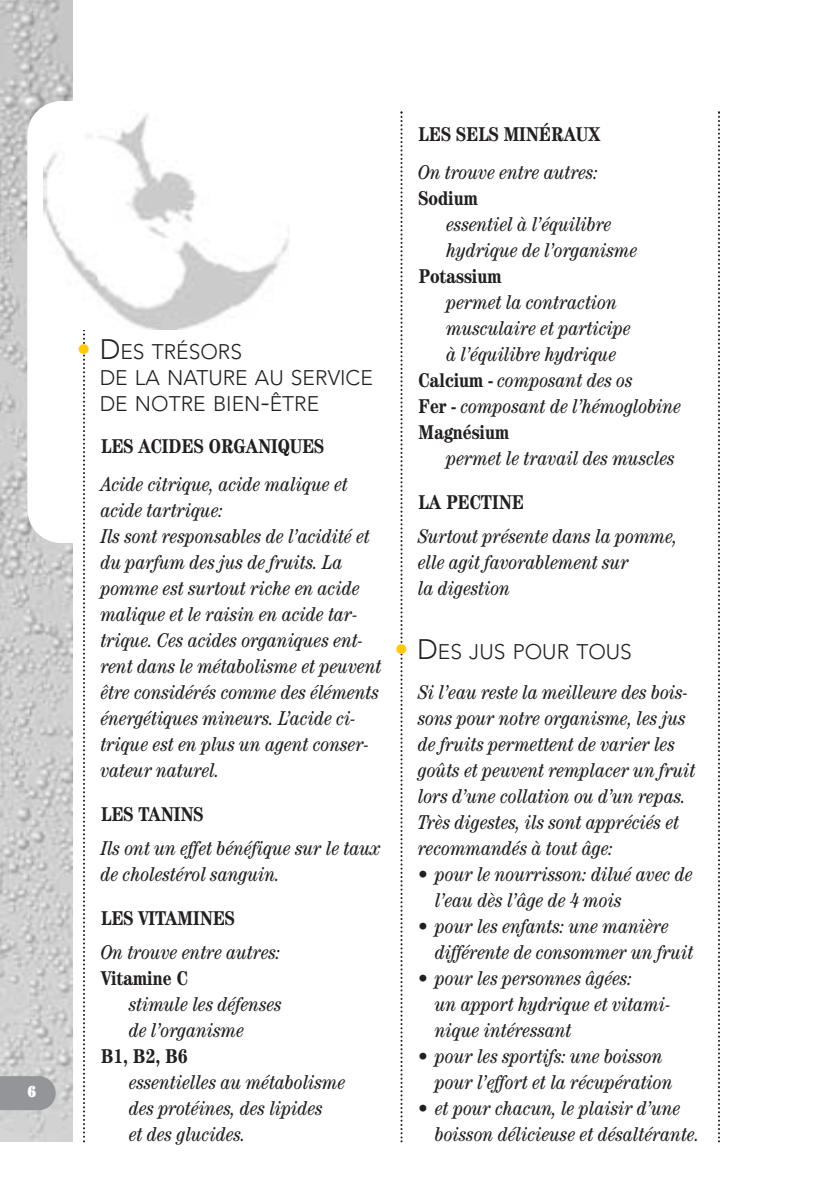
<style>
.page{position:relative;width:838px;height:1190px;background:#fff}
.page>*{position:absolute;margin:0;border:0;box-sizing:border-box;transform-origin:0 0}
.t1{font:300 21px/26px "Avenir";color:#231f20}
.t2{font:italic condensed 20px/26px "Century";color:#231f20}
.t3{font:700 condensed 20px "Century";color:#231f20}
.t4{font:ultra-condensed 16px "Century";color:#fff}
.s1{font-size:28px;color:#feca0a}
.s2{font-size:28px}
.s3{font-weight:700;font-style:normal}
</style>
<div class="page">
<img style="left:0;top:0;width:73px;height:1141px">
<div style="left:27px;top:101px;width:358px;height:442px;background:#fff;border-radius:34px"></div>
<svg style="left:401px;top:111px;width:2px;height:1031px"></svg>
<svg style="left:0;top:1076px;width:56px;height:34px;background:#97999c"></svg>
<svg style="left:718px;top:111px;width:2px;height:1031px"></svg>
<svg style="left:83px;top:330px;width:2px;height:812px"></svg>
<img style="left:44px;top:113px;width:246px;height:216px">
<p class="t4" style="left:27px;top:1086px;width:10px">6</p>
<p class="t1" style="left:100px;top:341px;width:275px;text-indent:-23px"><span class="s1">•</span> <span class="s2">D</span>ES TRÉSORS<br>DE LA NATURE AU SERVICE<br>DE NOTRE BIEN<span class="s2">-</span>ÊTRE</p>
<p class="t3" style="left:101px;top:439px;width:225px">LES ACIDES ORGANIQUES</p>
<p class="t2" style="left:101px;top:473px;width:282px">Acide citrique, acide malique et acide tartrique:<br>Ils sont responsables de l’acidité et du parfum des jus de fruits. La pomme est surtout riche en acide malique et le raisin en acide tar&shy;trique. Ces acides organiques ent&shy;rent dans le métabolisme et peuvent être considérés comme des éléments énergétiques mineurs. L’acide ci&shy;trique est en plus un agent conser&shy;vateur naturel.</p>
<p class="t3" style="left:101px;top:807px;width:104px">LES TANINS</p>
<p class="t2" style="left:101px;top:837px;width:281px">Ils ont un effet bénéfique sur le taux de cholestérol sanguin.</p>
<p class="t3" style="left:101px;top:911px;width:135px">LES VITAMINES</p>
<p class="t2" style="left:101px;top:941px;width:181px">On trouve entre autres:</p>
<p class="t3" style="left:101px;top:971px;width:88px">Vitamine C</p>
<p class="t2" style="left:129px;top:993px;width:154px">stimule les défenses de l’organisme</p>
<p class="t3" style="left:101px;top:1049px;width:88px">B1, B2, B6</p>
<p class="t2" style="left:129px;top:1071px;width:218px">essentielles au métabolisme des protéines, des lipides<br>et des glucides.</p>
<p class="t3" style="left:419px;top:127px;width:183px">LES SELS MINÉRAUX</p>
<p class="t2" style="left:419px;top:161px;width:181px">On trouve entre autres:</p>
<p class="t3" style="left:419px;top:191px;width:61px">Sodium</p>
<p class="t2" style="left:447px;top:213px;width:193px">essentiel à l’équilibre hydrique de l’organisme</p>
<p class="t3" style="left:419px;top:269px;width:84px">Potassium</p>
<p class="t2" style="left:447px;top:291px;width:172px">permet la contraction</p>
<p class="t2" style="left:447px;top:317px;width:186px">musculaire et participe</p>
<p class="t2" style="left:447px;top:343px;width:171px">à l’équilibre hydrique</p>
<p class="t2" style="left:419px;top:369px;width:216px"><span class="s3">Calcium -</span> composant des os</p>
<p class="t2" style="left:419px;top:395px;width:265px"><span class="s3">Fer -</span> composant de l’hémoglobine</p>
<p class="t3" style="left:419px;top:425px;width:92px">Magnésium</p>
<p class="t2" style="left:447px;top:447px;width:230px">permet le travail des muscles</p>
<p class="t3" style="left:419px;top:495px;width:107px">LA PECTINE</p>
<p class="t2" style="left:419px;top:525px;width:261px">Surtout présente dans la pomme, elle agit favorablement sur<br>la digestion</p>
<p class="t1" style="left:394px;top:641px;width:239px"><span class="s1">•</span> <span class="s2">D</span>ES JUS POUR TOUS</p>
<p class="t2" style="left:419px;top:681px;width:279px">Si l’eau reste la meilleure des bois&shy;sons pour notre organisme, les jus de fruits permettent de varier les goûts et peuvent remplacer un fruit lors d’une collation ou d’un repas.<br>Très digestes, ils sont appréciés et recommandés à tout âge:</p>
<p class="t2" style="left:436px;top:863px;width:259px;text-indent:-17px">• pour le nourrisson: dilué avec de l’eau dès l’âge de 4 mois</p>
<p class="t2" style="left:436px;top:915px;width:260px;text-indent:-17px">• pour les enfants: une manière différente de consommer un fruit</p>
<p class="t2" style="left:436px;top:967px;width:236px;text-indent:-17px">• pour les personnes âgées:<br>un apport hydrique et vitami&shy;nique intéressant</p>
<p class="t2" style="left:436px;top:1045px;width:239px;text-indent:-17px">• pour les sportifs: une boisson pour l’effort et la récupération</p>
<p class="t2" style="left:436px;top:1097px;width:266px;text-indent:-17px">• et pour chacun, le plaisir d’une boisson délicieuse et désaltérante.</p>
</div>
